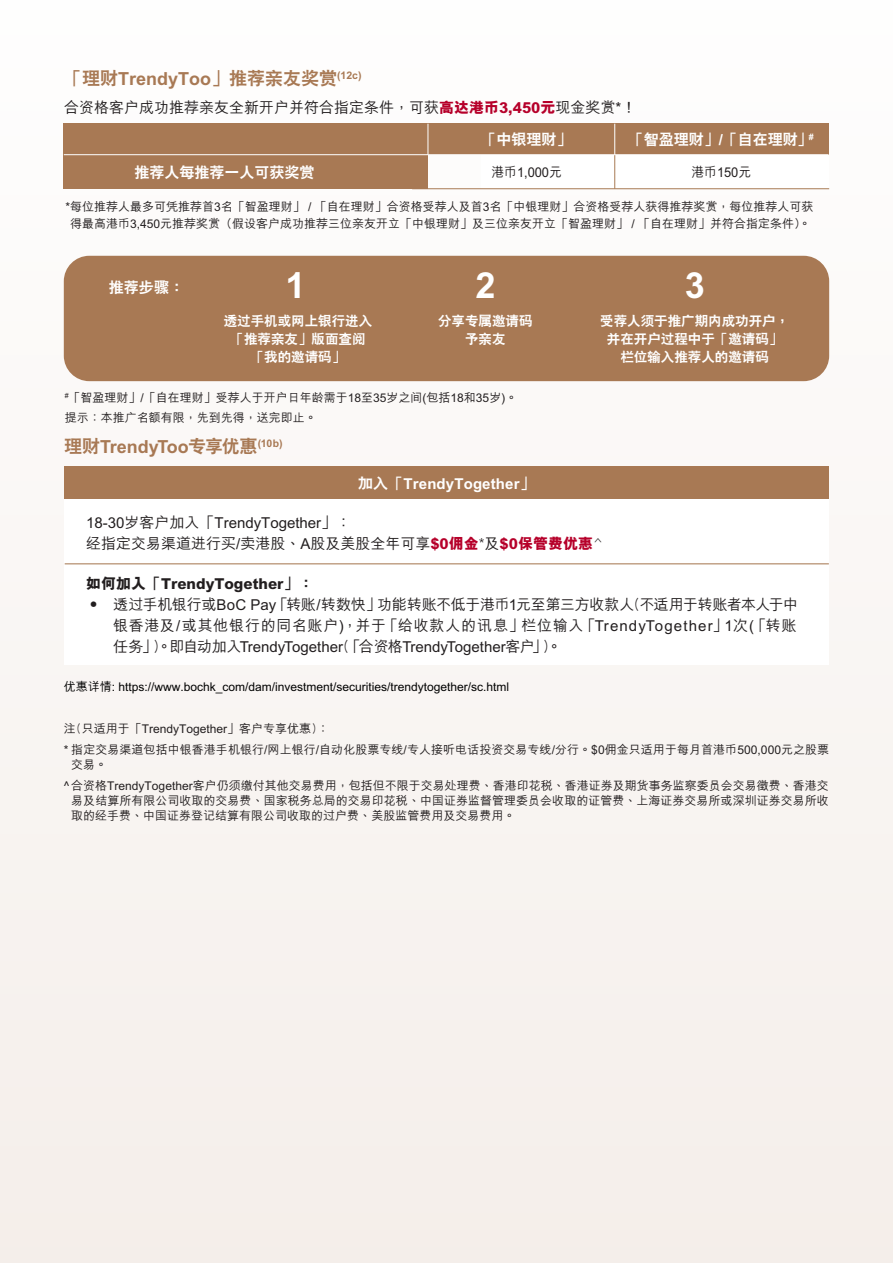
<style>
.page{position:relative;width:893px;height:1263px;background:#f8f4f1}
.page>*{position:absolute;margin:0;border:0;box-sizing:border-box;transform-origin:0 0}
.t1{font:800 36px "C Hei 2 HKS";color:#fff}
.t2{font:800 18px "C Hei 2 HKS";color:#a87954}
.t3{font:500 15px/21px "M Hei HKS";color:#221e1f}
.t4{font:800 15px "C Hei 2 HKS";color:#fff}
.t5{font:800 15px "M Hei HKS";color:#221e1f}
.t6{font:800 13.5px/18px "C Hei 2 HKS";color:#fff;text-align:center}
.t7{font:500 13.5px "M Hei HKS";color:#221e1f;scale:.95 1}
.t8{font:500 12px/21px "M Hei HKS";color:#221e1f}
.t9{font:500 12px "M Hei HKS";color:#000}
.s1{font-weight:800;color:#b6002a}
.s2{font-weight:300}
</style>
<div class="page">
<div style="left:64px;top:467px;width:765px;height:32px;background:#a87954"></div>
<div style="left:64px;top:499px;width:764px;height:166px;background:#fff"></div>
<hr style="left:65px;top:563px;width:764px;height:1px;background:#a87954">
<div style="left:64px;top:256px;width:765px;height:125px;background:#a87954;border-radius:26px"></div>
<div style="left:64px;top:155px;width:364px;height:34px;background:#a87954"></div>
<div style="left:481px;top:155px;width:348px;height:33px;background:#fff"></div>
<div style="left:64px;top:124px;width:765px;height:31px;background:#a87954"></div>
<hr style="left:412px;top:188px;width:417px;height:1px;background:#a87a54">
<hr style="left:614px;top:155px;width:1px;height:34px;background:#a87a54">
<hr style="left:64px;top:154px;width:765px;height:1px;background:#fff">
<hr style="left:614px;top:124px;width:1px;height:31px;background:#fff">
<hr style="left:428px;top:124px;width:1px;height:31px;background:#fff">
<h2 class="t2" style="left:64px;top:66px;width:299px">「理財TrendyToo」推薦親友獎賞<sup>(12c)</sup></h2>
<p class="t3" style="left:64px;top:96px;width:574px">合資格客戶成功推薦親友全新開戶並符合指定條件，可獲<span class="s1">高達港幣3,450元</span>現金獎賞*！</p>
<p class="t4" style="left:134px;top:162px;width:182px">推薦人每推薦一人可獲獎賞</p>
<p class="t4" style="left:482px;top:129px;width:91px">「中銀理財」</p>
<p class="t4" style="left:629px;top:129px;width:186px">「智盈理財」/「自在理財」<sup>#</sup></p>
<p class="t7" style="left:491px;top:162px;width:76px">港幣1,000元</p>
<p class="t7" style="left:691px;top:162px;width:65px">港幣150元</p>
<p class="t8" style="left:66px;top:198px;width:750px;line-height:16.5px;text-align:center">*每位推薦人最多可憑推薦首3名「智盈理財」 / 「自在理財」合資格受薦人及首3名「中銀理財」合資格受薦人獲得推薦獎賞，每位推薦人可獲得最高港幣3,450元推薦獎賞（假設客戶成功推薦三位親友開立「中銀理財」及三位親友開立「智盈理財」 / 「自在理財」並符合指定條件）。</p>
<h1 class="t1" style="left:285px;top:261px;width:22px">1</h1>
<h1 class="t1" style="left:475px;top:261px;width:22px">2</h1>
<h1 class="t1" style="left:685px;top:261px;width:22px">3</h1>
<p class="t6" style="left:224px;top:312px;width:150px">透過手機或網上銀行進入「推薦親友」版面查閱「我的邀請碼」</p>
<p class="t4" style="left:109px;top:277px;width:77px">推薦步驟：</p>
<p class="t6" style="left:438px;top:312px;width:96px">分享專屬邀請碼予親友</p>
<p class="t6" style="left:600px;top:312px;width:190px">受薦人須於推廣期內成功開戶，並在開戶過程中於「邀請碼」欄位輸入推薦人的邀請碼</p>
<p class="t8" style="left:65px;top:387px;width:454px;line-height:19.5px"><sup>#</sup>「智盈理財」/「自在理財」受薦人於開戶日年齡需於18至35歲之間(包括18和35歲)。提示：本推廣名額有限，先到先得，送完即止。</p>
<h2 class="t2" style="left:64px;top:435px;width:220px">理財TrendyToo專享優惠<sup>(10b)</sup></h2>
<p class="t4" style="left:358px;top:473px;width:178px">加入「TrendyTogether」</p>
<p class="t3" style="left:86px;top:510px;width:518px">18-30歲客戶加入「TrendyTogether」：<br>經指定交易渠道進行買/賣港股、A股及美股全年可享<span class="s1">$0佣金</span><span class="s2">*</span>及<span class="s1">$0保管費優惠</span><span class="s2">^</span></p>
<p class="t5" style="left:86px;top:574px;width:229px">如何加入「TrendyTogether」：</p>
<p class="t3" style="left:113px;top:593px;width:686px;text-align:justify;text-indent:-27px">‧ 透過手機銀行或BoC Pay「轉賬/轉數快」功能轉賬不低於港幣1元至第三方收款人(不適用於轉賬者本人於中銀香港及/或其他銀行的同名賬戶)，並於「給收款人的訊息」欄位輸入「TrendyTogether」1次(「轉賬任務」)。即自動加入TrendyTogether(「合資格TrendyTogether客戶」)。</p>
<p class="t9" style="left:64px;top:678px;width:447px">優惠詳情: https://www.bochk_com/dam/investment/securities/trendytogether/sc.html</p>
<p class="t8" style="left:64px;top:717px;width:767px">註(只適用於「TrendyTogether」客戶專享優惠)：<br>* 指定交易渠道包括中銀香港手機銀行/網上銀行/自動化股票專線/專人接聽電話投資交易專線/分行。$0佣金只適用於每月首港幣500,000元之股票</p>
<p class="t8" style="left:64px;top:753px;width:766px;text-indent:8px">交易。<br>^ 合資格TrendyTogether客戶仍須繳付其他交易費用，包括但不限於交易處理費、香港印花稅、香港證券及期貨事務監察委員會交易徵費、香港交</p>
<p class="t8" style="left:71px;top:792px;width:759px;line-height:15px">易及結算所有限公司收取的交易費、國家稅務總局的交易印花稅、中國證券監督管理委員會收取的證管費、上海證券交易所或深圳證券交易所收取的經手費、中國證券登記結算有限公司收取的過戶費、美股監管費用及交易費用。</p>
</div>
